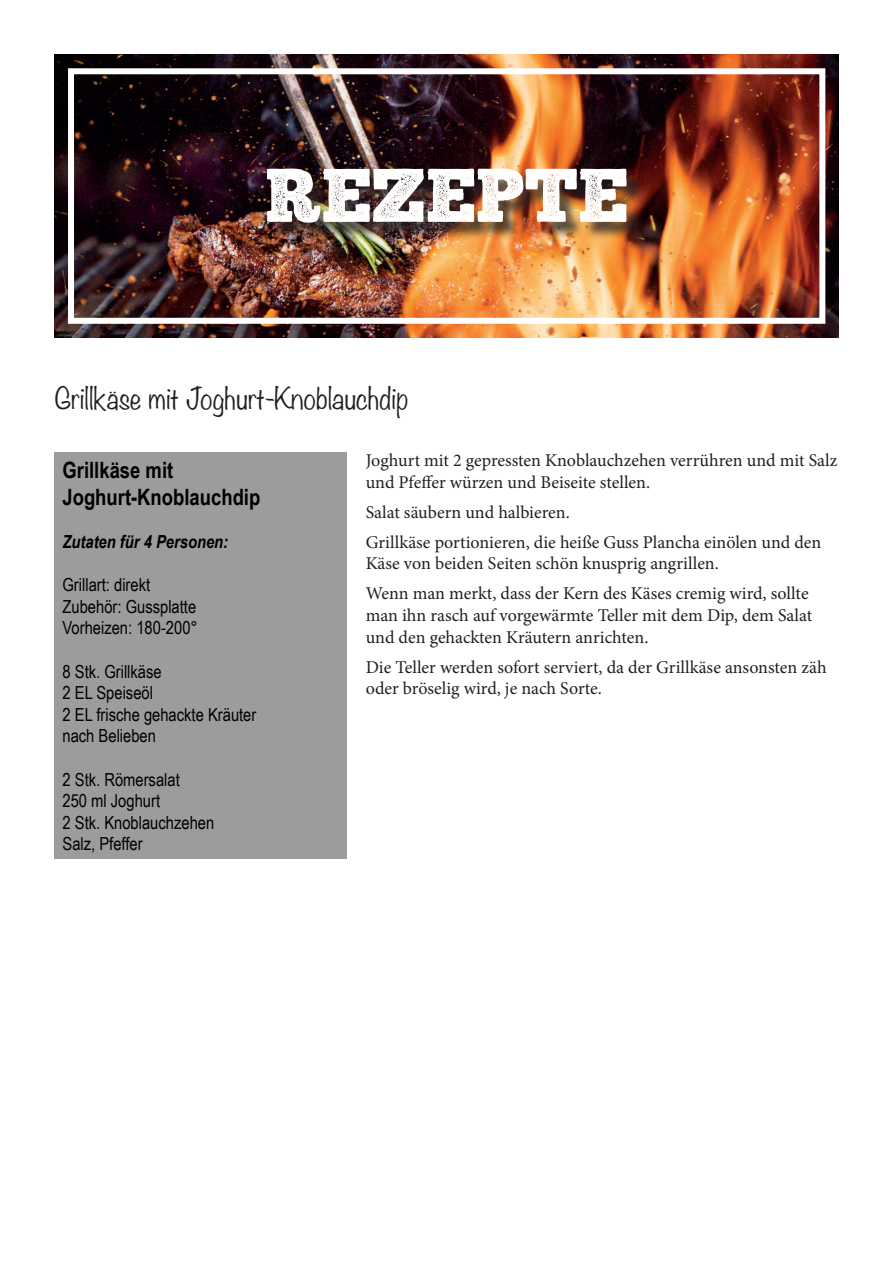
<style>
.page{position:relative;width:893px;height:1263px;background:#fff}
.page>*{position:absolute;margin:0;border:0;box-sizing:border-box;transform-origin:0 0}
.t1{font:76.5px "Chunk Five Print";color:#fff}
.t2{font:300 27px "Noteworthy";color:#231f20}
.t3{font:700 22.5px/27px "Arial Narrow";color:#000001}
.t4{font:18px/21.6px "Minion Pro";color:#231f20}
.t5{font:18px/21.6px "Arial Narrow";color:#000001}
.t6{font:italic 700 18px "Arial Narrow";color:#000001}
</style>
<div class="page">
<img style="left:55px;top:55px;width:783px;height:282px">
<div style="left:270px;top:171px;width:375px;height:70px;background:#231f20;opacity:.75"></div>
<div style="left:68px;top:68px;width:757px;height:256px;border:6px solid #fff"></div>
<div style="left:54px;top:453px;width:293px;height:406px;background:#9a9c9d"></div>
<h1 class="t1" style="left:265px;top:161px;width:364px">REZEPTE</h1>
<h2 class="t2" style="left:55px;top:375px;width:355px">Grillkäse mit Joghurt-Knoblauchdip</h2>
<p class="t3" style="left:63px;top:455px;width:199px">Grillkäse mit<br>Joghurt-Knoblauchdip</p>
<p class="t6" style="left:63px;top:528px;width:167px">Zutaten für 4 Personen:</p>
<p class="t5" style="left:63px;top:573px;width:137px">Grillart: direkt<br>Zubehör: Gussplatte<br>Vorheizen: 180-200°</p>
<p class="t5" style="left:63px;top:660px;width:195px">8 Stk. Grillkäse<br>2 EL Speiseöl<br>2 EL frische gehackte Kräuter nach Belieben</p>
<p class="t5" style="left:63px;top:768px;width:153px">2 Stk. Römersalat<br>250 ml Joghurt<br>2 Stk. Knoblauchzehen<br>Salz, Pfeffer</p>
<p class="t4" style="left:366px;top:449px;width:473px">Joghurt mit 2 gepressten Knoblauchzehen verrühren und mit Salz und Pfeffer würzen und Beiseite stellen.</p>
<p class="t4" style="left:366px;top:497px;width:457px;line-height:30.2px">Salat säubern und halbieren.<br>Grillkäse portionieren, die heiße Guss Plancha einölen und den</p>
<p class="t4" style="left:366px;top:549px;width:444px;line-height:30.2px">Käse von beiden Seiten schön knusprig angrillen.<br>Wenn man merkt, dass der Kern des Käses cremig wird, sollte</p>
<p class="t4" style="left:366px;top:605px;width:448px">man ihn rasch auf vorgewärmte Teller mit dem Dip, dem Salat und den gehackten Kräutern anrichten.</p>
<p class="t4" style="left:366px;top:656px;width:462px">Die Teller werden sofort serviert, da der Grillkäse ansonsten zäh oder bröselig wird, je nach Sorte.</p>
</div>
